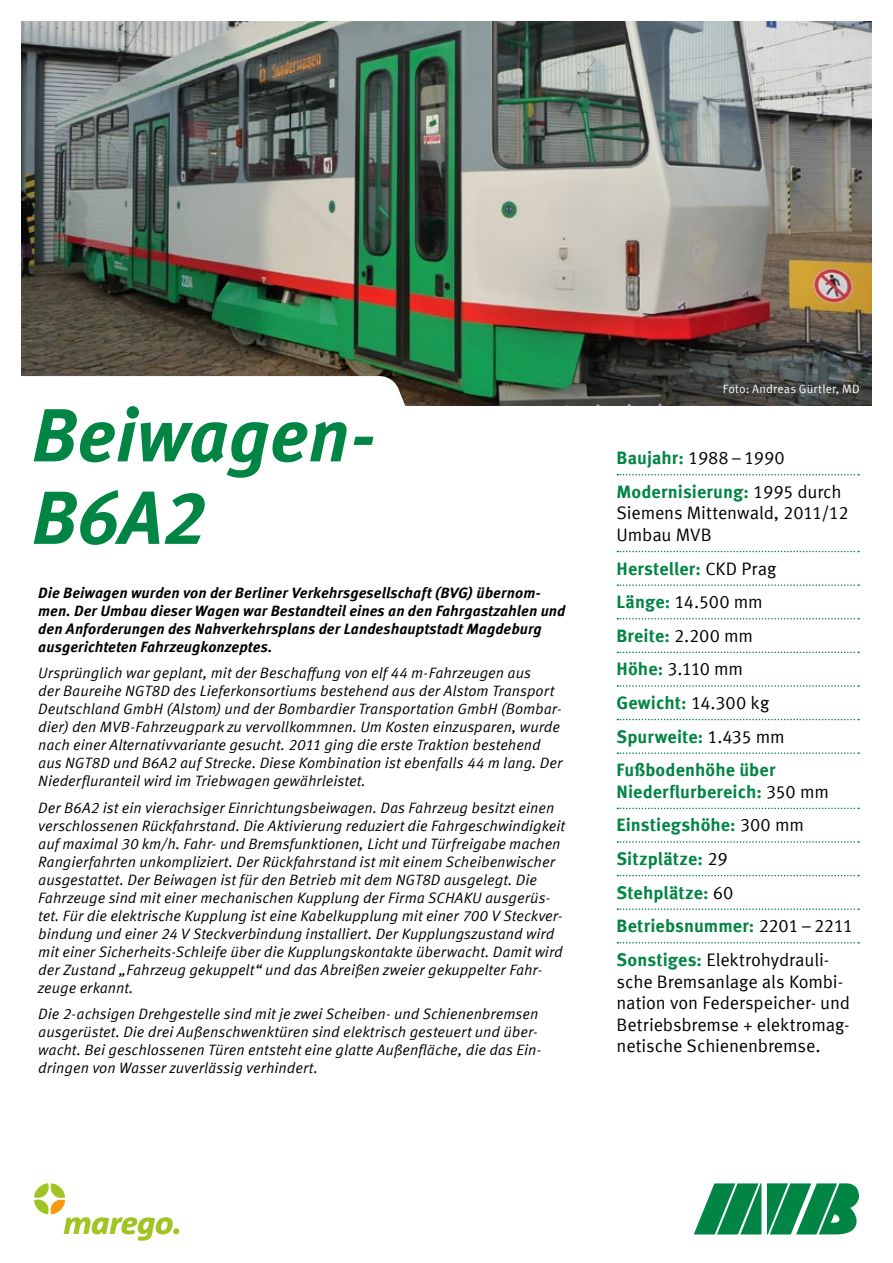
<style>
.page{position:relative;width:893px;height:1263px;background:#fff}
.page>*{position:absolute;margin:0;border:0;box-sizing:border-box;transform-origin:0 0}
.t1{font:italic 700 75px/82.5px "Meta Offc";letter-spacing:-.005em;color:#008545}
.t2{font:18px/21.6px "Meta Offc Norm";letter-spacing:-.01em;color:#000}
.t3{font:700 18px/33.6px "Meta Offc";letter-spacing:.005em;color:#008545}
.t4{font:15px/18px "Meta Offc Norm Ita";color:#000}
.t5{font:italic 700 15px/18px "Meta Offc";letter-spacing:.005em;color:#000}
.t6{font:12px "Meta Offc Norm";letter-spacing:.015em;color:#fff}
.s1{font-family:"Meta Offc";font-weight:700;color:#008545}
.s2{font-family:"Meta Offc Norm";font-weight:400;color:#000}
</style>
<div class="page">
<img style="left:21px;top:21px;width:851px;height:384px">
<svg style="left:21px;top:376px;width:404px;height:30px"></svg>
<svg style="left:694px;top:1183px;width:67px;height:51px"></svg>
<svg style="left:767px;top:1183px;width:92px;height:52px;background:#2c9a65"></svg>
<svg style="left:34px;top:1183px;width:145px;height:58px"></svg>
<svg style="left:617px;top:474px;width:242px;height:1px"></svg>
<svg style="left:617px;top:551px;width:242px;height:1px"></svg>
<svg style="left:617px;top:584px;width:242px;height:2px"></svg>
<svg style="left:617px;top:618px;width:242px;height:1px"></svg>
<svg style="left:617px;top:652px;width:242px;height:1px"></svg>
<svg style="left:617px;top:685px;width:242px;height:2px"></svg>
<svg style="left:617px;top:719px;width:242px;height:1px"></svg>
<svg style="left:617px;top:752px;width:242px;height:2px"></svg>
<svg style="left:617px;top:808px;width:242px;height:1px"></svg>
<svg style="left:617px;top:841px;width:242px;height:2px"></svg>
<svg style="left:617px;top:875px;width:242px;height:1px"></svg>
<svg style="left:617px;top:908px;width:242px;height:2px"></svg>
<svg style="left:617px;top:942px;width:242px;height:1px"></svg>
<h1 class="t1" style="left:32px;top:396px;width:346px">Beiwagen-<br>B6A2</h1>
<p class="t5" style="left:38px;top:584px;width:529px">Die Beiwagen wurden von der Berliner Verkehrsgesellschaft (BVG) übernom&shy;men. Der Umbau dieser Wagen war Bestandteil eines an den Fahrgastzahlen und den Anforderungen des Nahverkehrsplans der Landeshauptstadt Magdeburg ausgerichteten Fahrzeugkonzeptes.</p>
<p class="t4" style="left:38px;top:664px;width:526px">Ursprünglich war geplant, mit der Beschaffung von elf 44 m-Fahrzeugen aus<br>der Baureihe NGT8D des Lieferkonsortiums bestehend aus der Alstom Transport Deutschland GmbH (Alstom) und der Bombardier Transportation GmbH (Bombar&shy;dier) den MVB-Fahrzeugpark zu vervollkommnen. Um Kosten einzusparen, wurde nach einer Alternativvariante gesucht. 2011 ging die erste Traktion bestehend aus NGT8D und B6A2 auf Strecke. Diese Kombination ist ebenfalls 44 m lang. Der Niederfluranteil wird im Triebwagen gewährleistet.</p>
<p class="t4" style="left:38px;top:799px;width:528px">Der B6A2 ist ein vierachsiger Einrichtungsbeiwagen. Das Fahrzeug besitzt einen verschlossenen Rückfahrstand. Die Aktivierung reduziert die Fahrgeschwindigkeit auf maximal 30 km/h. Fahr- und Bremsfunktionen, Licht und Türfreigabe machen Rangierfahrten unkompliziert. Der Rückfahrstand ist mit einem Scheibenwischer ausgestattet. Der Beiwagen ist für den Betrieb mit dem NGT8D ausgelegt. Die Fahrzeuge sind mit einer mechanischen Kupplung der Firma SCHAKU ausgerüs&shy;tet. Für die elektrische Kupplung ist eine Kabelkupplung mit einer 700 V Steckver&shy;bindung und einer 24 V Steckverbindung installiert. Der Kupplungszustand wird mit einer Sicherheits-Schleife über die Kupplungskontakte überwacht. Damit wird der Zustand „Fahrzeug gekuppelt“ und das Abreißen zweier gekuppelter Fahr&shy;zeuge erkannt.</p>
<p class="t4" style="left:38px;top:1005px;width:505px">Die 2-achsigen Drehgestelle sind mit je zwei Scheiben- und Schienenbremsen ausgerüstet. Die drei Außenschwenktüren sind elektrisch gesteuert und über&shy;wacht. Bei geschlossenen Türen entsteht eine glatte Außenfläche, die das Ein&shy;dringen von Wasser zuverlässig verhindert.</p>
<p class="t6" style="left:723px;top:382px;width:138px">Foto: Andreas Gürtler, MD</p>
<p class="t2" style="left:617px;top:448px;width:170px"><span class="s1">Baujahr:</span> 1988–1990</p>
<p class="t3" style="left:617px;top:475px;width:227px">Modernisierung: <span class="s2">1995 durch</span></p>
<p class="t2" style="left:617px;top:503px;width:234px">Siemens Mittenwald, 2011/12<br>Umbau MVB</p>
<p class="t3" style="left:617px;top:552px;width:161px">Hersteller: <span class="s2">CKD Prag</span></p>
<p class="t2" style="left:617px;top:592px;width:148px"><span class="s1">Länge:</span> 14.500 mm</p>
<p class="t3" style="left:617px;top:619px;width:138px">Breite: <span class="s2">2.200 mm</span></p>
<p class="t2" style="left:617px;top:659px;width:128px"><span class="s1">Höhe:</span> 3.110 mm</p>
<p class="t3" style="left:617px;top:686px;width:170px">Gewicht: <span class="s2">14.300 kg<br></span>Spurweite: <span class="s2">1.435 mm<br></span>Fußbodenhöhe über</p>
<p class="t3" style="left:617px;top:775px;width:238px">Niederflurbereich: <span class="s2">350 mm<br></span>Einstiegshöhe: <span class="s2">300 mm<br></span>Sitzplätze: <span class="s2">29<br></span>Stehplätze: <span class="s2">60<br></span>Betriebsnummer: <span class="s2">2201–2211</span></p>
<p class="t2" style="left:617px;top:949px;width:235px"><span class="s1">Sonstiges:</span> Elektrohydrauli&shy;sche Bremsanlage als Kombi&shy;nation von Federspeicher- und<br>Betriebsbremse + elektromag&shy;netische Schienenbremse.</p>
</div>
